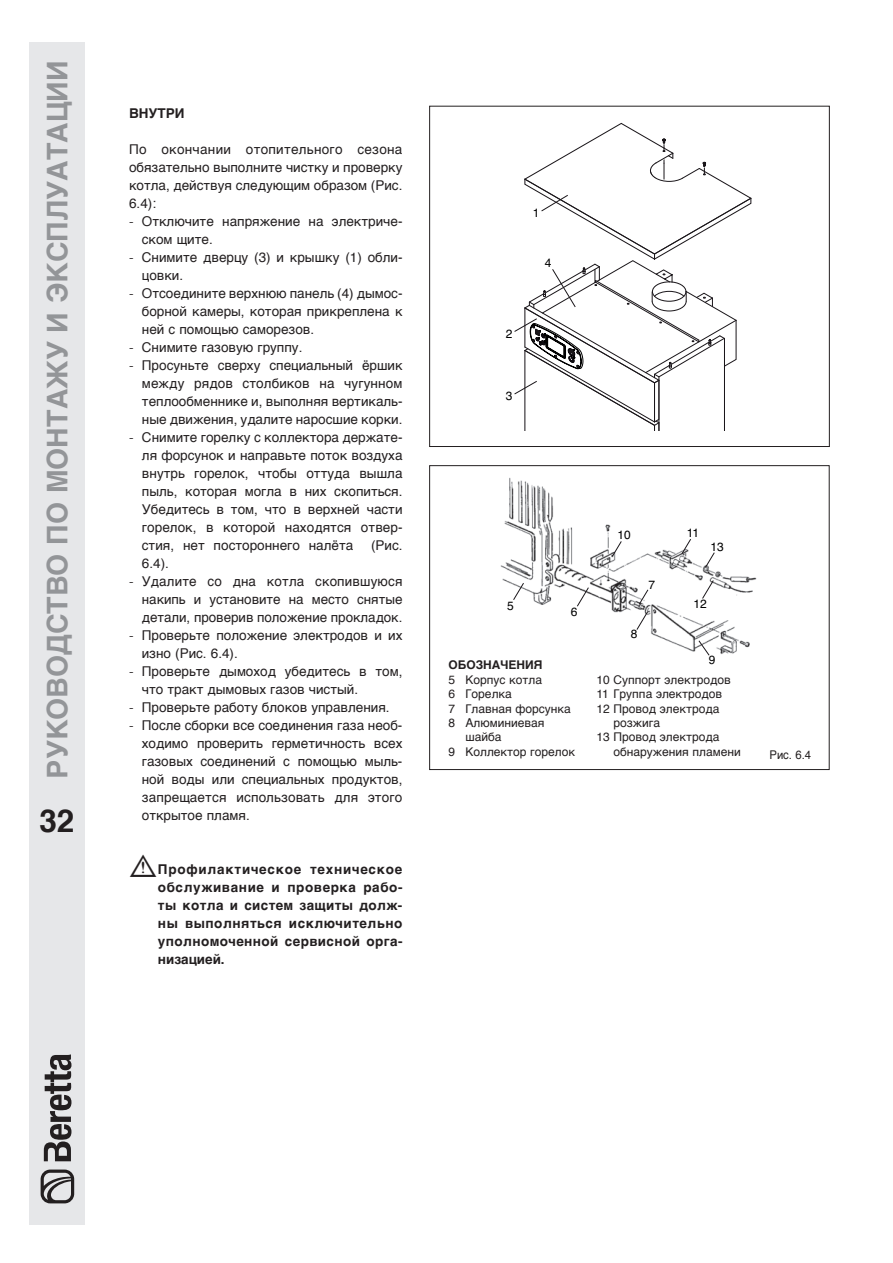
<style>
.page{position:relative;width:893px;height:1263px;background:#fff}
.page>*{position:absolute;margin:0;border:0;box-sizing:border-box;transform-origin:0 0}
.t1{font:700 31.5px "Helvetica";color:#231f20}
.t2{font:700 28.5px "Helvetica";color:#939598}
.t3{font:13.5px/18px "Helvetica";color:#231f20;text-align:justify}
.t4{font:700 13.5px/18px "Helvetica";letter-spacing:.03em;color:#231f20;text-align:justify}
.t5{font:12px "Helvetica";color:#231f20}
.t6{font:12px "Helvetica";color:#000}
.t7{font:700 12px "Helvetica";color:#231f20}
.t8{font:12px "Helvetica";color:#231f20;scale:.94 1}
.s1{font-family:"Helvetica LT Std";font-weight:300}
.s2{font-family:"Sym PM Normal Normal";font-weight:400;font-size:27px}
</style>
<div class="page">
<div style="left:30px;top:43px;width:55px;height:1182px;background:#e6e7e9"></div>
<svg style="left:41px;top:1169px;width:33px;height:34px"></svg>
<svg style="left:44px;top:1054px;width:27px;height:107px"></svg>
<div style="left:429px;top:106px;width:400px;height:341px;border:1px solid #231f20"></div>
<svg style="left:514px;top:123px;width:237px;height:307px"></svg>
<img style="left:500px;top:477px;width:257px;height:177px">
<svg style="left:577px;top:587px;width:12px;height:20px"></svg>
<svg style="left:636px;top:611px;width:12px;height:19px"></svg>
<svg style="left:639px;top:589px;width:9px;height:16px"></svg>
<svg style="left:612px;top:541px;width:10px;height:16px"></svg>
<svg style="left:681px;top:539px;width:10px;height:15px"></svg>
<svg style="left:698px;top:552px;width:17px;height:104px"></svg>
<svg style="left:513px;top:582px;width:11px;height:18px"></svg>
<div style="left:429px;top:465px;width:400px;height:305px;border:1px solid #231f20"></div>
<h2 class="t2" style="left:35px;top:778px;width:719px;rotate:-90deg">Руководство по монтажу и эксплуатации</h2>
<h1 class="t1" style="left:39px;top:795px;width:37px">32</h1>
<p class="t4" style="left:129px;top:104px;width:57px">ВНУТРИ</p>
<p class="t3" style="left:129px;top:140px;width:275px">По окончании отопительного сезона обязательно выполните чистку и проверку котла, действуя следующим образом (Pис.<br>6.4):</p>
<p class="t3" style="left:142px;top:212px;width:262px;text-indent:-13px"><span class="s1">-</span> Отключите напряжение на электриче&shy;ском щите.</p>
<p class="t3" style="left:142px;top:248px;width:262px;text-indent:-13px"><span class="s1">-</span> Снимите дверцу (3) и крышку (1) обли&shy;цовки.</p>
<p class="t3" style="left:142px;top:284px;width:262px;text-indent:-13px"><span class="s1">-</span> Отсоедините верхнюю панель (4) дымос&shy;борной камеры, которая прикреплена к ней с помощью саморезов.</p>
<p class="t3" style="left:129px;top:338px;width:175px"><span class="s1">-</span> Снимите газовую группу.</p>
<p class="t3" style="left:142px;top:356px;width:262px;text-indent:-13px"><span class="s1">-</span> Просуньте сверху специальный ёршик между рядов столбиков на чугунном теплообменнике и, выполняя вертикаль&shy;ные движения, удалите наросшие корки.</p>
<p class="t3" style="left:142px;top:428px;width:262px;text-indent:-13px"><span class="s1">-</span> Снимите горелку с коллектора держате&shy;ля форсунок и направьте поток воздуха внутрь горелок, чтобы оттуда вышла пыль, которая могла в них скопиться.<br>Убедитесь в том, что в верхней части горелок, в которой находятся отвер&shy;стия, нет постороннего налёта</p>
<p class="t3" style="left:371px;top:536px;width:33px">(Pис.</p>
<p class="t3" style="left:142px;top:554px;width:29px">6.4).</p>
<p class="t3" style="left:142px;top:572px;width:262px;text-indent:-13px"><span class="s1">-</span> Удалите со дна котла скопившуюся накипь и установите на место снятые детали, проверив положение прокладок.</p>
<p class="t3" style="left:142px;top:626px;width:262px;text-indent:-13px"><span class="s1">-</span> Проверьте положение электродов и их изно (Pис. 6.4).</p>
<p class="t3" style="left:142px;top:662px;width:262px;text-indent:-13px"><span class="s1">-</span> Проверьте дымоход убедитесь в том, что тракт дымовых газов чистый.</p>
<p class="t3" style="left:129px;top:698px;width:262px"><span class="s1">-</span> Проверьте работу блоков управления.</p>
<p class="t3" style="left:142px;top:716px;width:262px;text-indent:-13px"><span class="s1">-</span> После сборки все соединения газа необ&shy;ходимо проверить герметичность всех газовых соединений с помощью мыль&shy;ной воды или специальных продуктов, запрещается использовать для этого открытое пламя.</p>
<p class="t4" style="left:158px;top:860px;width:246px;text-indent:-29px"><span class="s2">b</span> Профилактическое техническое обслуживание и проверка рабо&shy;ты котла и систем защиты долж&shy;ны выполняться исключительно уполномоченной сервисной орга&shy;низацией.</p>
<p class="t6" style="left:533px;top:204px;width:8px">1</p>
<p class="t6" style="left:545px;top:253px;width:8px">4</p>
<p class="t6" style="left:506px;top:324px;width:8px">2</p>
<p class="t6" style="left:506px;top:387px;width:8px">3</p>
<p class="t6" style="left:507px;top:597px;width:8px">5</p>
<p class="t6" style="left:571px;top:603px;width:8px">6</p>
<p class="t7" style="left:448px;top:655px;width:96px">ОБОЗНАЧЕНИЯ</p>
<p class="t5" style="left:448px;top:670px;width:95px">5 Корпус котла</p>
<p class="t5" style="left:448px;top:685px;width:65px">6 Горелка</p>
<p class="t5" style="left:448px;top:699px;width:124px">7 Главная форсунка</p>
<p class="t5" style="left:448px;top:714px;width:98px">8 Алюминиевая</p>
<p class="t5" style="left:465px;top:728px;width:38px">шайба</p>
<p class="t5" style="left:448px;top:742px;width:128px">9 Коллектор горелок</p>
<p class="t6" style="left:617px;top:526px;width:15px">10</p>
<p class="t6" style="left:687px;top:524px;width:14px">11</p>
<p class="t6" style="left:648px;top:576px;width:8px">7</p>
<p class="t6" style="left:710px;top:537px;width:15px">13</p>
<p class="t6" style="left:631px;top:624px;width:8px">8</p>
<p class="t6" style="left:693px;top:595px;width:15px">12</p>
<p class="t6" style="left:709px;top:651px;width:8px">9</p>
<p class="t5" style="left:596px;top:670px;width:136px">10 Суппорт электродов</p>
<p class="t5" style="left:596px;top:685px;width:127px">11 Группа электродов</p>
<p class="t5" style="left:596px;top:699px;width:124px">12 Провод электрода</p>
<p class="t5" style="left:613px;top:714px;width:48px">розжига</p>
<p class="t5" style="left:596px;top:728px;width:124px">13 Провод электрода</p>
<p class="t5" style="left:613px;top:742px;width:129px">обнаружения пламени</p>
<p class="t8" style="left:769px;top:746px;width:46px">Pис. 6.4</p>
</div>
